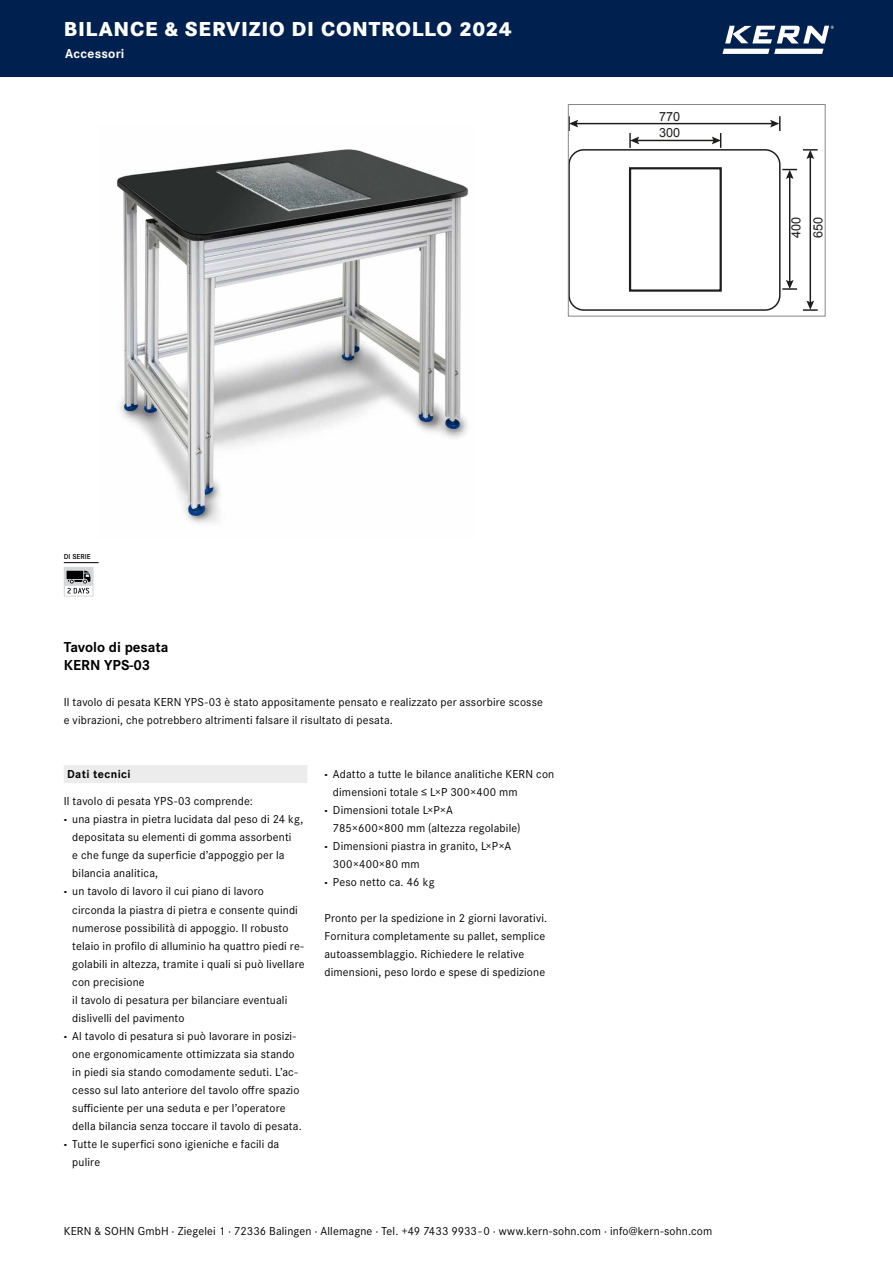
<style>
.page{position:relative;width:893px;height:1263px;background:#fff}
.page>*{position:absolute;margin:0;border:0;box-sizing:border-box;transform-origin:0 0}
.t1{font:800 21px "Corporate S Pro";letter-spacing:.035em;color:#fff}
.t2{font:700 15px/18px "Corporate S Pro";color:#000}
.t3{font:700 13.5px "Corporate S Pro";letter-spacing:.015em;color:#fff}
.t4{font:12.6px/21.9px "Arial";color:#1d1d1c}
.t5{font:12px/18px "Corporate S Pro";letter-spacing:.015em;color:#000}
.t6{font:700 12px "Corporate S Pro";letter-spacing:.03em;color:#000}
.t7{font:600 7.5px "Corporate S Pro";color:#000}
.s1{font-weight:800}
</style>
<div class="page">
<div style="left:0;top:0;width:893px;height:76px;background:#00214f"></div>
<svg style="left:722px;top:49px;width:101px;height:5px"></svg>
<svg style="left:725px;top:26px;width:109px;height:17px"></svg>
<img style="left:116px;top:149px;width:353px;height:374px">
<div style="left:568px;top:149px;width:213px;height:162px;border:1px solid #1d1d1c;border-radius:15px"></div>
<div style="left:629px;top:167px;width:93px;height:125px;border:2px solid #1d1d1c"></div>
<hr style="left:789px;top:176px;width:1px;height:107px;background:#1d1d1c">
<svg style="left:782px;top:169px;width:15px;height:10px"></svg>
<svg style="left:782px;top:280px;width:15px;height:10px"></svg>
<hr style="left:809px;top:156px;width:2px;height:148px;background:#1d1d1c">
<svg style="left:803px;top:149px;width:15px;height:10px"></svg>
<svg style="left:803px;top:301px;width:15px;height:10px"></svg>
<hr style="left:636px;top:140px;width:79px;height:1px;background:#1d1d1c">
<svg style="left:629px;top:133px;width:10px;height:15px"></svg>
<svg style="left:712px;top:133px;width:9px;height:15px"></svg>
<hr style="left:575px;top:123px;width:198px;height:1px;background:#1d1d1c">
<svg style="left:570px;top:120px;width:8px;height:8px"></svg>
<svg style="left:770px;top:116px;width:10px;height:15px"></svg>
<div style="left:568px;top:104px;width:257px;height:212px;border:1px solid #878786"></div>
<hr style="left:64px;top:562px;width:35px;height:1px;background:#000">
<svg style="left:64px;top:567px;width:30px;height:30px"></svg>
<div style="left:64px;top:765px;width:243px;height:18px;background:#ececed"></div>
<h1 class="t1" style="left:64px;top:12px;width:450px">BILANCE &amp; SERVIZIO DI CONTROLLO 2024</h1>
<p class="t3" style="left:65px;top:43px;width:61px">Accessori</p>
<p class="t4" style="left:659px;top:105px;width:23px">770</p>
<p class="t4" style="left:659px;top:122px;width:23px">300</p>
<p class="t4" style="left:785px;top:238px;width:23px;rotate:-90deg">400<br>650</p>
<p class="t7" style="left:64px;top:551px;width:28px">DI SERIE</p>
<p class="t2" style="left:64px;top:637px;width:106px">Tavolo di pesata<br>KERN YPS-03</p>
<p class="t5" style="left:64px;top:693px;width:481px">Il tavolo di pesata KERN YPS-03 è stato appositamente pensato e realizzato per assorbire scosse e vibrazioni, che potrebbero altrimenti falsare il risultato di pesata.</p>
<p class="t6" style="left:67px;top:765px;width:65px">Dati tecnici</p>
<p class="t5" style="left:64px;top:792px;width:191px">Il tavolo di pesata YPS-03 comprende:</p>
<p class="t5" style="left:64px;top:810px;width:241px"><span class="s1">·</span> una piastra in pietra lucidata dal peso di 24 kg,</p>
<p class="t5" style="left:72px;top:828px;width:221px">depositata su elementi di gomma assorbenti</p>
<p class="t5" style="left:72px;top:846px;width:214px">e che funge da superficie d’appoggio per la</p>
<p class="t5" style="left:72px;top:864px;width:87px">bilancia analitica,</p>
<p class="t5" style="left:64px;top:882px;width:202px"><span class="s1">·</span> un tavolo di lavoro il cui piano di lavoro</p>
<p class="t5" style="left:72px;top:900px;width:227px">circonda la piastra di pietra e consente quindi</p>
<p class="t5" style="left:72px;top:918px;width:218px">numerose possibilità di appoggio. Il robusto</p>
<p class="t5" style="left:72px;top:936px;width:233px">telaio in profilo di alluminio ha quattro piedi re-</p>
<p class="t5" style="left:72px;top:954px;width:234px">golabili in altezza, tramite i quali si può livellare</p>
<p class="t5" style="left:72px;top:972px;width:74px">con precisione</p>
<p class="t5" style="left:72px;top:990px;width:217px">il tavolo di pesatura per bilanciare eventuali</p>
<p class="t5" style="left:72px;top:1008px;width:114px">dislivelli del pavimento</p>
<p class="t5" style="left:64px;top:1026px;width:234px"><span class="s1">·</span> Al tavolo di pesatura si può lavorare in posizi-</p>
<p class="t5" style="left:72px;top:1044px;width:224px">one ergonomicamente ottimizzata sia stando</p>
<p class="t5" style="left:72px;top:1062px;width:227px">in piedi sia stando comodamente seduti. L’ac-</p>
<p class="t5" style="left:72px;top:1080px;width:229px">cesso sul lato anteriore del tavolo offre spazio</p>
<p class="t5" style="left:72px;top:1098px;width:215px">sufficiente per una seduta e per l’operatore</p>
<p class="t5" style="left:72px;top:1116px;width:231px">della bilancia senza toccare il tavolo di pesata.</p>
<p class="t5" style="left:64px;top:1134px;width:217px"><span class="s1">·</span> Tutte le superfici sono igieniche e facili da</p>
<p class="t5" style="left:72px;top:1152px;width:29px">pulire</p>
<p class="t5" style="left:324px;top:764px;width:231px"><span class="s1">·</span> Adatto a tutte le bilance analitiche KERN con</p>
<p class="t5" style="left:333px;top:782px;width:186px">dimensioni totale ≤ L×P 300×400 mm</p>
<p class="t5" style="left:324px;top:800px;width:130px"><span class="s1">·</span> Dimensioni totale L×P×A</p>
<p class="t5" style="left:333px;top:818px;width:189px">785×600×800 mm (altezza regolabile)</p>
<p class="t5" style="left:324px;top:836px;width:188px"><span class="s1">·</span> Dimensioni piastra in granito, L×P×A</p>
<p class="t5" style="left:333px;top:854px;width:88px">300×400×80 mm</p>
<p class="t5" style="left:324px;top:872px;width:112px"><span class="s1">·</span> Peso netto ca. 46 kg</p>
<p class="t5" style="left:324px;top:908px;width:224px">Pronto per la spedizione in 2 giorni lavorativi.<br>Fornitura completamente su pallet, semplice autoassemblaggio. Richiedere le relative dimensioni, peso lordo e spese di spedizione</p>
<p class="t5" style="left:64px;top:1221px;width:650px">KERN &amp; SOHN GmbH · Ziegelei 1 · 72336 Balingen · Allemagne · Tel. +49 7433 9933 - 0 · www.kern-sohn.com · info@kern-sohn.com</p>
</div>
